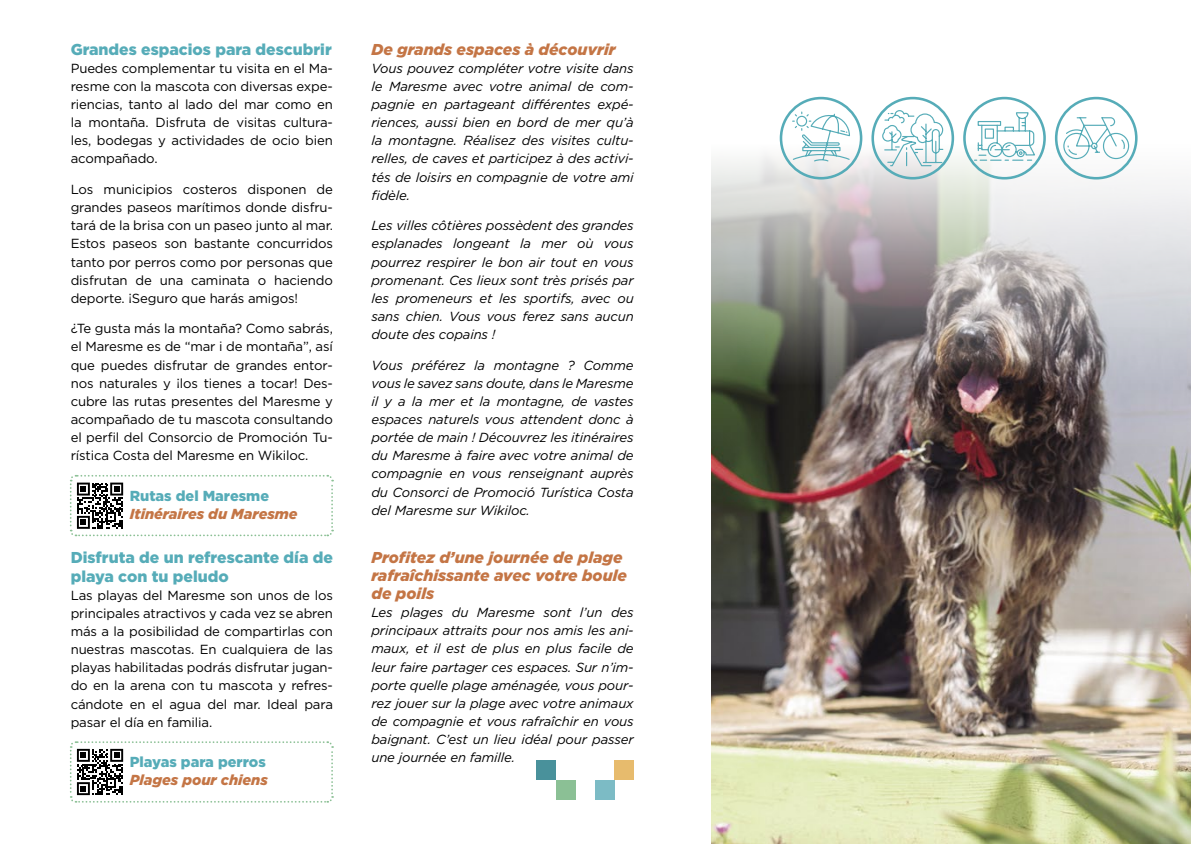
<style>
.page{position:relative;width:1191px;height:844px;background:#fff}
.page>*{position:absolute;margin:0;border:0;box-sizing:border-box;transform-origin:0 0}
.t1{font:italic 900 15.75px/18.2px "Gotham";color:#c47545}
.t2{font:900 15.75px/18.2px "Gotham";color:#56acb8}
.t3{font:italic 900 14.53px "Gotham";color:#c47545}
.t4{font:900 14.53px "Gotham";color:#56acb8}
.t5{font:italic 13.12px/18.2px "Gotham Pro";letter-spacing:-.01em;color:#000;text-align:justify}
.t6{font:13.12px/18.2px "Gotham Pro";letter-spacing:-.01em;color:#000;text-align:justify}
</style>
<div class="page">
<img style="left:712px;top:385px;width:479px;height:458px">
<svg style="left:711px;top:143px;width:480px;height:242px;background:#b3b2b0"></svg>
<div style="left:779px;top:97px;width:83px;height:82px;border:3px solid #56acb8;border-radius:50%"></div>
<div style="left:871px;top:97px;width:83px;height:82px;border:3px solid #56acb8;border-radius:50%"></div>
<div style="left:963px;top:97px;width:82px;height:82px;border:3px solid #56acb8;border-radius:50%"></div>
<svg style="left:791px;top:111px;width:59px;height:51px"></svg>
<div style="left:1055px;top:97px;width:82px;height:82px;border:3px solid #56acb8;border-radius:50%"></div>
<svg style="left:1062px;top:116px;width:69px;height:45px"></svg>
<svg style="left:881px;top:109px;width:63px;height:58px"></svg>
<svg style="left:973px;top:112px;width:63px;height:49px"></svg>
<div style="left:595px;top:780px;width:19px;height:19px;background:#7cbbc5"></div>
<div style="left:536px;top:760px;width:20px;height:20px;background:#49919b"></div>
<div style="left:556px;top:780px;width:19px;height:19px;background:#8bc095"></div>
<div style="left:614px;top:760px;width:19px;height:20px;background:#e7bb6d"></div>
<svg style="left:70px;top:741px;width:264px;height:62px"></svg>
<svg style="left:70px;top:475px;width:264px;height:62px"></svg>
<p class="t2" style="left:71px;top:39px;width:262px">Grandes espacios para descubrir</p>
<p class="t6" style="left:71px;top:59px;width:264px">Puedes complementar tu visita en el Ma&shy;resme con la mascota con diversas expe&shy;riencias, tanto al lado del mar como en la montaña. Disfruta de visitas cultura&shy;les, bodegas y actividades de ocio bien acompañado.</p>
<p class="t6" style="left:71px;top:180px;width:264px">Los municipios costeros disponen de grandes paseos marítimos donde disfru&shy;tará de la brisa con un paseo junto al mar.<br>Estos paseos son bastante concurridos tanto por perros como por personas que disfrutan de una caminata o haciendo deporte. ¡Seguro que harás amigos!</p>
<p class="t6" style="left:71px;top:319px;width:264px">¿Te gusta más la montaña? Como sabrás, el Maresme es de “mar i de montaña”, así que puedes disfrutar de grandes entor&shy;nos naturales y ¡los tienes a tocar! Des&shy;cubre las rutas presentes del Maresme y acompañado de tu mascota consultando el perfil del Consorcio de Promoción Tu&shy;rística Costa del Maresme en Wikiloc.</p>
<p class="t4" style="left:130px;top:487px;width:141px">Rutas del Maresme</p>
<p class="t3" style="left:130px;top:505px;width:169px">Itinéraires du Maresme</p>
<p class="t2" style="left:71px;top:548px;width:264px">Disfruta de un refrescante día de playa con tu peludo</p>
<p class="t6" style="left:71px;top:585px;width:264px">Las playas del Maresme son unos de los principales atractivos y cada vez se abren más a la posibilidad de compartirlas con nuestras mascotas. En cualquiera de las playas habilitadas podrás disfrutar jugan&shy;do en la arena con tu mascota y refres&shy;cándote en el agua del mar. Ideal para pasar el día en familia.</p>
<p class="t1" style="left:371px;top:40px;width:246px">De grands espaces à découvrir</p>
<p class="t5" style="left:371px;top:59px;width:264px">Vous pouvez compléter votre visite dans le Maresme avec votre animal de com&shy;pagnie en partageant différentes expé&shy;riences, aussi bien en bord de mer qu’à la montagne. Réalisez des visites cultu&shy;relles, de caves et participez à des activi&shy;tés de loisirs en compagnie de votre ami fidèle.</p>
<p class="t5" style="left:371px;top:216px;width:264px">Les villes côtières possèdent des grandes esplanades longeant la mer où vous pourrez respirer le bon air tout en vous promenant. Ces lieux sont très prisés par les promeneurs et les sportifs, avec ou sans chien. Vous vous ferez sans aucun doute des copains !</p>
<p class="t5" style="left:371px;top:356px;width:264px">Vous préférez la montagne ? Comme vous le savez sans doute, dans le Maresme il y a la mer et la montagne, de vastes espaces naturels vous attendent donc à portée de main ! Découvrez les itinéraires du Maresme à faire avec votre animal de compagnie en vous renseignant auprès du Consorci de Promoció Turística Costa del Maresme sur Wikiloc.</p>
<p class="t1" style="left:371px;top:547px;width:257px">Profitez d’une journée de plage rafraîchissante avec votre boule de poils</p>
<p class="t5" style="left:371px;top:603px;width:264px">Les plages du Maresme sont l’un des principaux attraits pour nos amis les ani&shy;maux, et il est de plus en plus facile de leur faire partager ces espaces. Sur n’im&shy;porte quelle plage aménagée, vous pour&shy;rez jouer sur la plage avec votre animaux de compagnie et vous rafraîchir en vous baignant. C’est un lieu idéal pour passer</p>
<p class="t4" style="left:130px;top:753px;width:137px">Playas para perros</p>
<p class="t5" style="left:371px;top:748px;width:145px">une journée en famille.</p>
<p class="t3" style="left:130px;top:771px;width:139px">Plages pour chiens</p>
</div>
